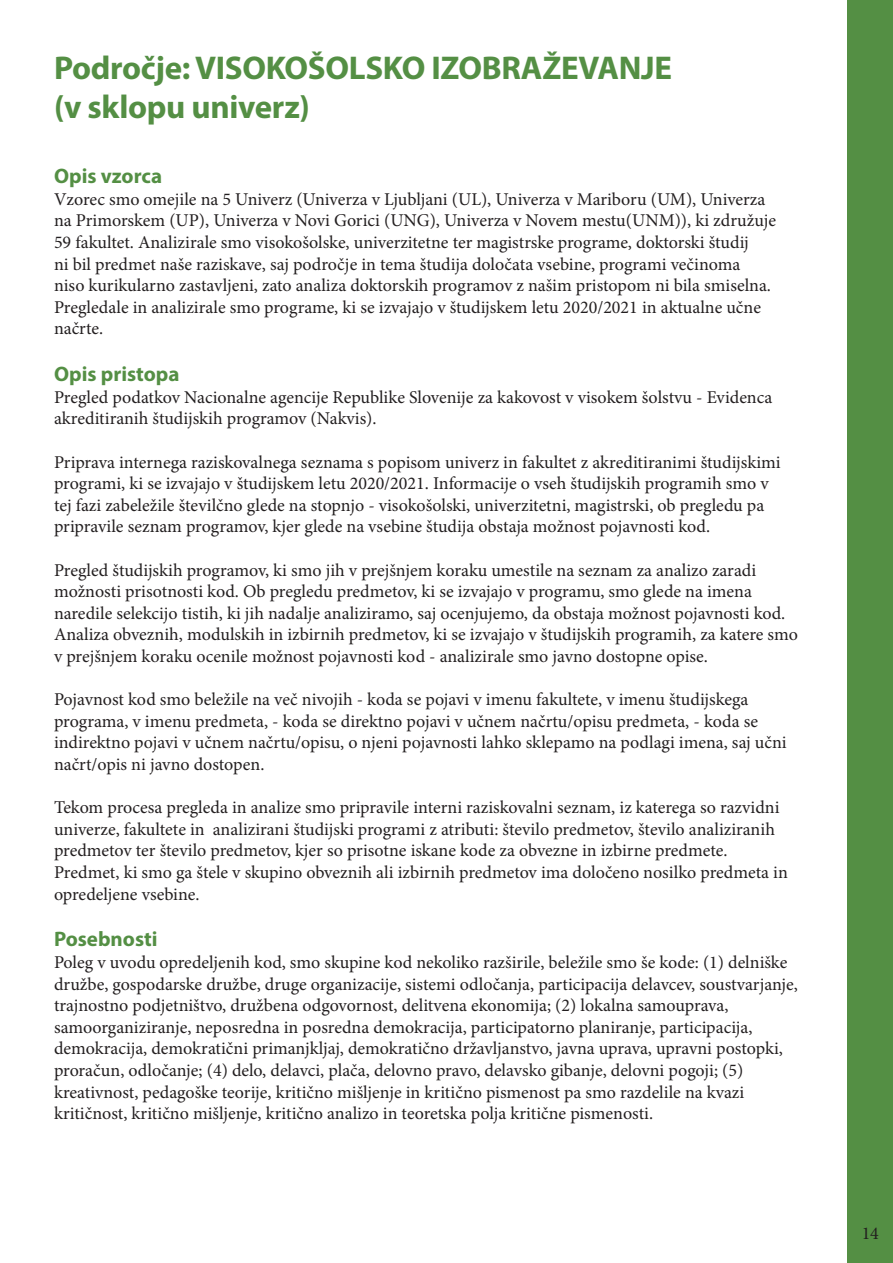
<style>
.page{position:relative;width:893px;height:1263px;background:#fff}
.page>*{position:absolute;margin:0;border:0;box-sizing:border-box;transform-origin:0 0}
.t1{font:700 33px/39.6px "Myriad Pro";letter-spacing:-.01em;color:#548f44}
.t2{font:700 21px "Myriad Pro";color:#548f44}
.t3{font:18px/21.6px "Minion Pro";color:#231f20}
</style>
<div class="page">
<div style="left:848px;top:0;width:45px;height:1263px;background:#548f44"></div>
<h1 class="t1" style="left:54px;top:47px;width:620px">Področje: VISOKOŠOLSKO IZOBRAŽEVANJE (v sklopu univerz)</h1>
<p class="t2" style="left:54px;top:162px;width:110px">Opis vzorca</p>
<p class="t3" style="left:54px;top:188px;width:723px">Vzorec smo omejile na 5 Univerz (Univerza v Ljubljani (UL), Univerza v Mariboru (UM), Univerza na Primorskem (UP), Univerza v Novi Gorici (UNG), Univerza v Novem mestu(UNM)), ki združuje 59 fakultet. Analizirale smo visokošolske, univerzitetne ter magistrske programe, doktorski študij<br>ni bil predmet naše raziskave, saj področje in tema študija določata vsebine, programi večinoma<br>niso kurikularno zastavljeni, zato analiza doktorskih programov z našim pristopom ni bila smiselna.<br>Pregledale in analizirale smo programe, ki se izvajajo v študijskem letu 2020/2021 in aktualne učne načrte.</p>
<p class="t2" style="left:54px;top:360px;width:127px">Opis pristopa</p>
<p class="t3" style="left:54px;top:386px;width:720px">Pregled podatkov Nacionalne agencije Republike Slovenije za kakovost v visokem šolstvu - Evidenca akreditiranih študijskih programov (Nakvis).</p>
<p class="t3" style="left:54px;top:451px;width:728px">Priprava internega raziskovalnega seznama s popisom univerz in fakultet z akreditiranimi študijskimi programi, ki se izvajajo v študijskem letu 2020/2021. Informacije o vseh študijskih programih smo v tej fazi zabeležile številčno glede na stopnjo - visokošolski, univerzitetni, magistrski, ob pregledu pa pripravile seznam programov, kjer glede na vsebine študija obstaja možnost pojavnosti kod.</p>
<p class="t3" style="left:54px;top:559px;width:745px">Pregled študijskih programov, ki smo jih v prejšnjem koraku umestile na seznam za analizo zaradi možnosti prisotnosti kod. Ob pregledu predmetov, ki se izvajajo v programu, smo glede na imena naredile selekcijo tistih, ki jih nadalje analiziramo, saj ocenjujemo, da obstaja možnost pojavnosti kod.<br>Analiza obveznih, modulskih in izbirnih predmetov, ki se izvajajo v študijskih programih, za katere smo v prejšnjem koraku ocenile možnost pojavnosti kod - analizirale smo javno dostopne opise.</p>
<p class="t3" style="left:54px;top:689px;width:734px">Pojavnost kod smo beležile na več nivojih - koda se pojavi v imenu fakultete, v imenu študijskega programa, v imenu predmeta, - koda se direktno pojavi v učnem načrtu/opisu predmeta, - koda se indirektno pojavi v učnem načrtu/opisu, o njeni pojavnosti lahko sklepamo na podlagi imena, saj učni načrt/opis ni javno dostopen.</p>
<p class="t3" style="left:54px;top:797px;width:735px">Tekom procesa pregleda in analize smo pripravile interni raziskovalni seznam, iz katerega so razvidni univerze, fakultete in analizirani študijski programi z atributi: število predmetov, število analiziranih predmetov ter število predmetov, kjer so prisotne iskane kode za obvezne in izbirne predmete.<br>Predmet, ki smo ga štele v skupino obveznih ali izbirnih predmetov ima določeno nosilko predmeta in opredeljene vsebine.</p>
<p class="t2" style="left:54px;top:926px;width:105px">Posebnosti</p>
<p class="t3" style="left:54px;top:951px;width:745px">Poleg v uvodu opredeljenih kod, smo skupine kod nekoliko razširile, beležile smo še kode: (1) delniške družbe, gospodarske družbe, druge organizacije, sistemi odločanja, participacija delavcev, soustvarjanje, trajnostno podjetništvo, družbena odgovornost, delitvena ekonomija; (2) lokalna samouprava, samoorganiziranje, neposredna in posredna demokracija, participatorno planiranje, participacija, demokracija, demokratični primanjkljaj, demokratično državljanstvo, javna uprava, upravni postopki, proračun, odločanje; (4) delo, delavci, plača, delovno pravo, delavsko gibanje, delovni pogoji; (5) kreativnost, pedagoške teorije, kritično mišljenje in kritično pismenost pa smo razdelile na kvazi kritičnost, kritično mišljenje, kritično analizo in teoretska polja kritične pismenosti.</p>
<p class="t3" style="left:862px;top:1222px;width:19px">14</p>
</div>
